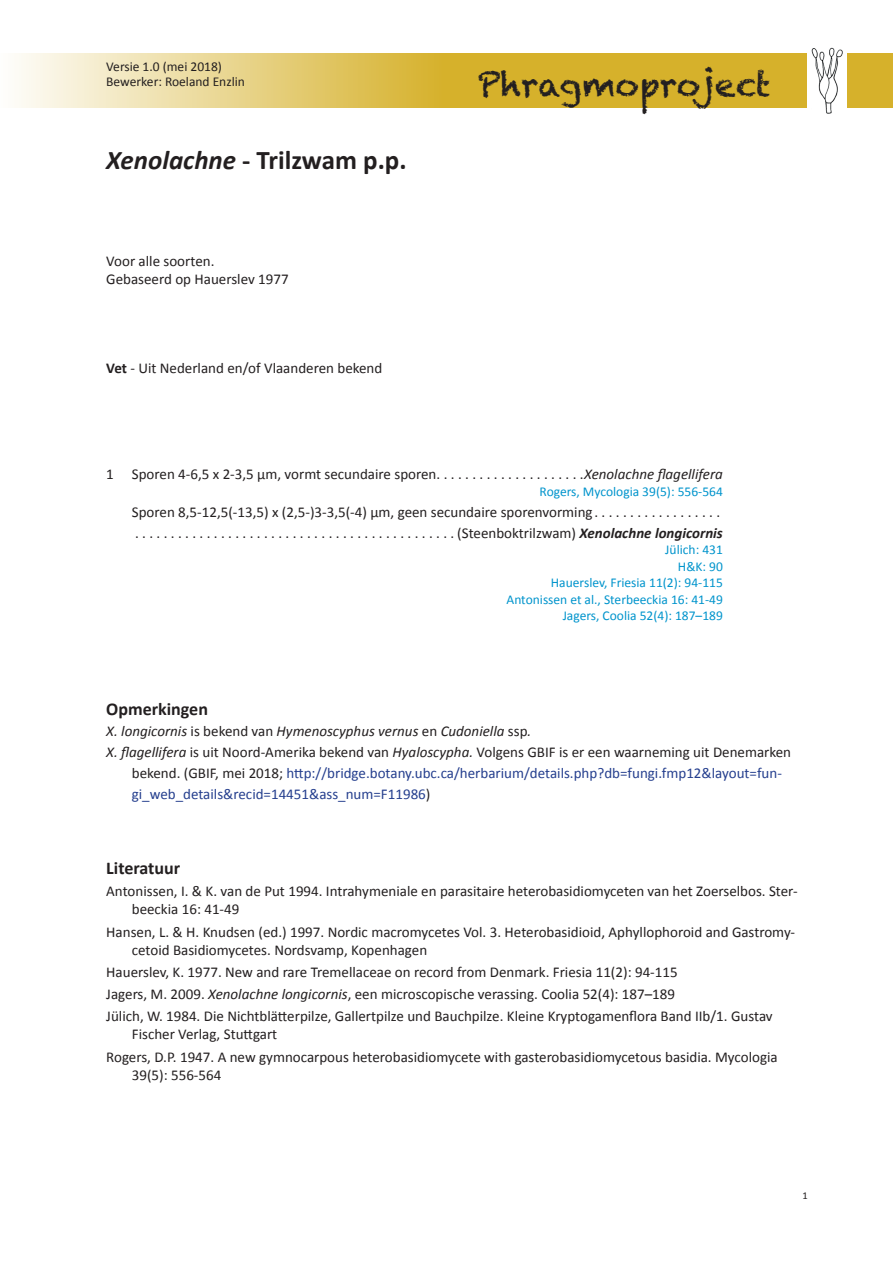
<style>
.page{position:relative;width:893px;height:1263px;background:#fff}
.page>*{position:absolute;margin:0;border:0;box-sizing:border-box;transform-origin:0 0}
.t1{font:33px "Chalkduster";color:#231f20}
.t2{font:700 27px "Calibri";color:#231f20}
.t3{font:700 18px "Calibri";color:#231f20}
.t4{font:15px/18px "Calibri";color:#231f20}
.t5{font:15px "Calibri";color:#253f8e}
.t6{font:italic 15px "Calibri";color:#231f20}
.t7{font:13.5px/16.5px "Calibri";color:#0094cc;text-align:right}
.t8{font:13.5px/15px "Calibri";color:#231f20}
.t9{font:10.5px "Calibri";color:#231f20}
.s1{font-style:italic}
.s2{font-weight:700}
.s3{font-weight:700;font-style:italic}
.s4{font-style:normal}
.s5{color:#231f20}
</style>
<div class="page">
<svg style="left:19px;top:53px;width:874px;height:54px;background:#dfc35e"></svg>
<img style="left:808px;top:47px;width:39px;height:67px">
<p class="t8" style="left:106px;top:59px;width:140px">Versie 1.0 (mei 2018)<br>Bewerker: Roeland Enzlin</p>
<h2 class="t2" style="left:106px;top:143px;width:302px"><span class="s1">Xenolachne</span> - Trilzwam p.p.</h2>
<p class="t4" style="left:106px;top:252px;width:184px">Voor alle soorten.<br>Gebaseerd op Hauerslev 1977</p>
<p class="t4" style="left:106px;top:359px;width:278px"><span class="s2">Vet</span> - Uit Nederland en/of Vlaanderen bekend</p>
<h1 class="t1" style="left:477px;top:66px;width:295px">Phragmoproject</h1>
<p class="t4" style="left:106px;top:465px;width:618px">1 Sporen 4-6,5 x 2-3,5 μm, vormt secundaire sporen. . . . . . . . . . . . . . . . . . . . .<span class="s1">Xenolachne flagellifera</span></p>
<p class="t7" style="left:540px;top:483px;width:185px">Rogers, Mycologia 39(5): 556-564</p>
<p class="t4" style="left:457px;top:501px;width:267px;line-height:21px;text-indent:-325px">Sporen 8,5-12,5(-13,5) x (2,5-)3-3,5(-4) μm, geen secundaire sporenvorming..................<br>(Steenboktrilzwam) <span class="s3">Xenolachne longicornis</span></p>
<p class="t7" style="left:506px;top:541px;width:218px">Jülich: 431<br>H&amp;K: 90<br>Hauerslev, Friesia 11(2): 94-115<br>Antonissen et al., Sterbeeckia 16: 41-49<br>Jagers, Coolia 52(4): 187–189</p>
<p class="t3" style="left:106px;top:698px;width:103px">Opmerkingen</p>
<p class="t6" style="left:106px;top:721px;width:427px">X. longicornis <span class="s4">is bekend van</span> Hymenoscyphus vernus <span class="s4">en</span> Cudoniella <span class="s4">ssp</span>.</p>
<p class="t4" style="left:106px;top:743px;width:686px"><span class="s1">X. flagellifera</span> is uit Noord-Amerika bekend van <span class="s1">Hyaloscypha.</span> Volgens GBIF is er een waarneming uit Denemarken</p>
<p class="t5" style="left:132px;top:764px;width:652px"><span class="s5">bekend. (GBIF, mei 2018;</span> http://bridge.botany.ubc.ca/herbarium/details.php?db=fungi.fmp12&amp;layout=fun-</p>
<p class="t5" style="left:132px;top:785px;width:300px">gi_web_details&amp;recid=14451&amp;ass_num=F11986<span class="s5">)</span></p>
<p class="t3" style="left:106px;top:857px;width:75px">Literatuur</p>
<p class="t4" style="left:132px;top:882px;width:667px;text-indent:-26px">Antonissen, I. &amp; K. van de Put 1994. Intrahymeniale en parasitaire heterobasidiomyceten van het Zoerselbos. Ster&shy;beeckia 16: 41-49</p>
<p class="t4" style="left:132px;top:923px;width:665px;text-indent:-26px">Hansen, L. &amp; H. Knudsen (ed.) 1997. Nordic macromycetes Vol. 3. Heterobasidioid, Aphyllophoroid and Gastromy&shy;cetoid Basidiomycetes. Nordsvamp, Kopenhagen</p>
<p class="t4" style="left:106px;top:961px;width:668px;line-height:22.2px">Hauerslev, K. 1977. New and rare Tremellaceae on record from Denmark. Friesia 11(2): 94-115<br>Jagers, M. 2009. <span class="s1">Xenolachne longicornis</span>, een microscopische verassing. Coolia 52(4): 187–189<br>Jülich, W. 1984. Die Nichtblätterpilze, Gallertpilze und Bauchpilze. Kleine Kryptogamenflora Band IIb/1. Gustav</p>
<p class="t4" style="left:106px;top:1023px;width:673px;line-height:22.2px;text-indent:26px">Fischer Verlag, Stuttgart<br>Rogers, D.P. 1947. A new gymnocarpous heterobasidiomycete with gasterobasidiomycetous basidia. Mycologia</p>
<p class="t4" style="left:132px;top:1066px;width:91px">39(5): 556-564</p>
<p class="t9" style="left:803px;top:1188px;width:7px">1</p>
</div>
